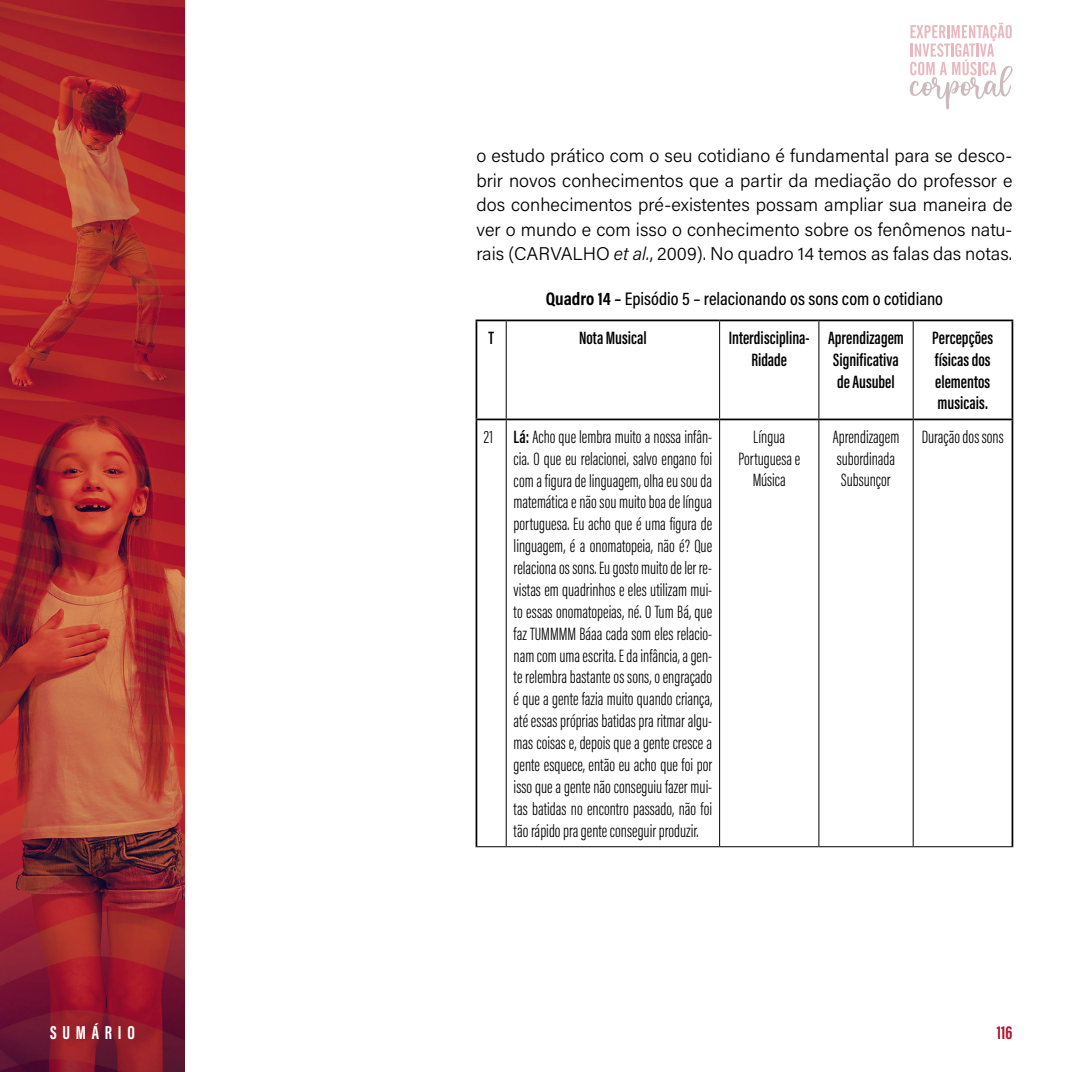
<style>
.page{position:relative;width:1072px;height:1072px;background:#fff}
.page>*{position:absolute;margin:0;border:0;box-sizing:border-box;transform-origin:0 0}
.t1{font:700 19.25px "Acumin Pro Extra Cond";letter-spacing:.3em;color:#fff}
.t2{font:700 19.25px "Acumin Pro Extra Cond";color:#b3132d}
.t3{font:300 18.38px/21.9px "Acumin Pro Extra Cond";color:#000;text-align:justify}
.t4{font:300 18.38px/24.5px "Acumin Pro";color:#000;text-align:justify}
.t5{font:600 18.38px/21.9px "Acumin Pro Extra Cond";color:#000}
.t6{font:500 18.38px "Acumin Pro Cond";color:#000}
.s1{font-style:italic}
.s2{font-weight:700}
.s3{font-weight:600}
</style>
<div class="page">
<img style="left:0;top:0;width:185px;height:1071px">
<svg style="left:909px;top:23px;width:103px;height:86px"></svg>
<hr style="left:475px;top:319px;width:31px;height:2px;background:#000">
<hr style="left:475px;top:321px;width:2px;height:97px;background:#000">
<hr style="left:506px;top:319px;width:213px;height:2px;background:#000">
<hr style="left:719px;top:319px;width:100px;height:2px;background:#000">
<hr style="left:819px;top:319px;width:94px;height:2px;background:#000">
<hr style="left:913px;top:319px;width:100px;height:2px;background:#000">
<hr style="left:1011px;top:321px;width:2px;height:97px;background:#000">
<hr style="left:475px;top:418px;width:31px;height:2px;background:#000">
<hr style="left:475px;top:420px;width:2px;height:426px;background:#000">
<hr style="left:506px;top:418px;width:213px;height:2px;background:#000">
<hr style="left:719px;top:418px;width:100px;height:2px;background:#000">
<hr style="left:819px;top:418px;width:94px;height:2px;background:#000">
<hr style="left:913px;top:418px;width:100px;height:2px;background:#000">
<hr style="left:1011px;top:420px;width:2px;height:426px;background:#000">
<hr style="left:506px;top:321px;width:1px;height:97px;background:#000">
<hr style="left:719px;top:321px;width:1px;height:97px;background:#000">
<hr style="left:818px;top:321px;width:1px;height:97px;background:#000">
<hr style="left:912px;top:321px;width:1px;height:97px;background:#000">
<hr style="left:506px;top:420px;width:1px;height:426px;background:#000">
<hr style="left:719px;top:420px;width:1px;height:426px;background:#000">
<hr style="left:818px;top:420px;width:1px;height:426px;background:#000">
<hr style="left:912px;top:420px;width:1px;height:426px;background:#000">
<hr style="left:475px;top:846px;width:31px;height:1px;background:#000">
<hr style="left:506px;top:846px;width:213px;height:1px;background:#000">
<hr style="left:719px;top:846px;width:100px;height:1px;background:#000">
<hr style="left:819px;top:846px;width:94px;height:1px;background:#000">
<hr style="left:913px;top:846px;width:100px;height:1px;background:#000">
<p class="t4" style="left:476px;top:143px;width:537px">o estudo prático com o seu cotidiano é fundamental para se desco&shy;brir novos conhecimentos que a partir da mediação do professor e dos conhecimentos pré-existentes possam ampliar sua maneira de ver o mundo e com isso o conhecimento sobre os fenômenos natu&shy;rais (CARVALHO <span class="s1">et al.</span>, 2009). No quadro 14 temos as falas das notas.</p>
<p class="t6" style="left:545px;top:286px;width:399px"><span class="s2">Quadro 14</span> <span class="s3">–</span> Episódio 5 – relacionando os sons com o cotidiano</p>
<p class="t5" style="left:488px;top:326px;width:7px">T</p>
<p class="t5" style="left:579px;top:326px;width:69px">Nota Musical</p>
<p class="t5" style="left:729px;top:326px;width:82px;text-align:center">Interdisciplina-<br>Ridade</p>
<p class="t5" style="left:828px;top:326px;width:77px">Aprendizagem<br>Significativa de Ausubel</p>
<p class="t5" style="left:932px;top:326px;width:63px">Percepções físicas dos elementos musicais.</p>
<p class="t3" style="left:513px;top:426px;width:200px;text-indent:-30px">21 <span class="s3">Lá:</span> Acho que lembra muito a nossa infân&shy;cia. O que eu relacionei, salvo engano foi com a figura de linguagem, olha eu sou da matemática e não sou muito boa de língua portuguesa. Eu acho que é uma figura de linguagem, é a onomatopeia, não é? Que relaciona os sons. Eu gosto muito de ler re&shy;vistas em quadrinhos e eles utilizam mui&shy;to essas onomatopeias, né. O Tum Bá, que faz TUMMMM Báaa cada som eles relacio&shy;nam com uma escrita. E da infância, a gen&shy;te relembra bastante os sons, o engraçado é que a gente fazia muito quando criança, até essas próprias batidas pra ritmar algu&shy;mas coisas e, depois que a gente cresce a gente esquece, então eu acho que foi por isso que a gente não conseguiu fazer mui&shy;tas batidas no encontro passado, não foi tão rápido pra gente conseguir produzir.</p>
<p class="t3" style="left:738px;top:425px;width:63px;text-align:center">Língua<br>Portuguesa e<br>Música</p>
<p class="t3" style="left:832px;top:425px;width:68px;text-align:left">Aprendizagem subordinada<br>Subsunçor</p>
<p class="t3" style="left:921px;top:425px;width:84px">Duração dos sons</p>
<p class="t1" style="left:50px;top:1020px;width:86px">SUMÁRIO</p>
<p class="t2" style="left:996px;top:1020px;width:17px">116</p>
</div>
